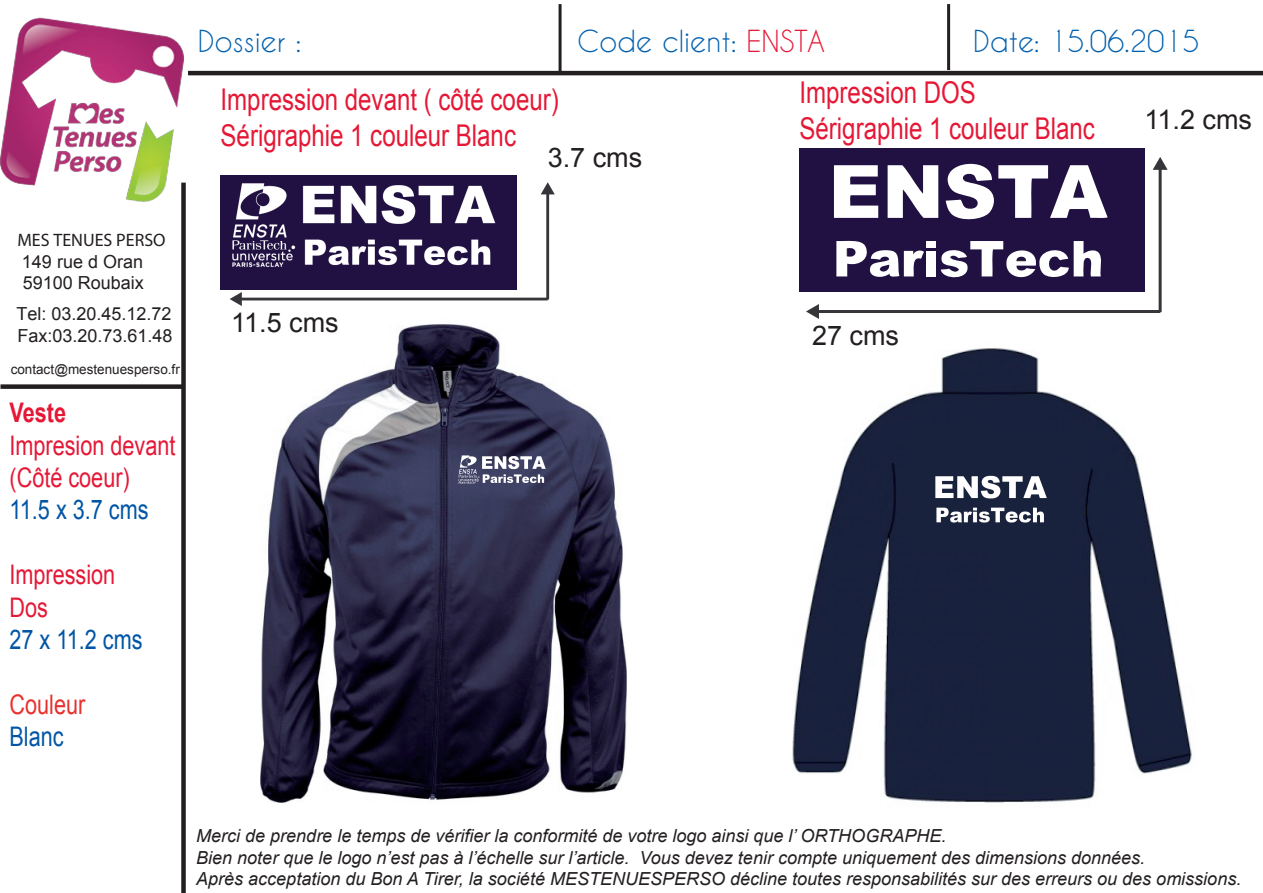
<style>
.page{position:relative;width:1263px;height:893px;background:#fff}
.page>*{position:absolute;margin:0;border:0;box-sizing:border-box;transform-origin:0 0}
.t1{font:30px/36px "Arial";color:#e51836;scale:.8 1}
.t2{font:28.5px "Caviar Dreams";color:#0160ae}
.t3{font:27px/32.4px "Arial";color:#e51836;scale:.8 1}
.t4{font:27px "Arial";color:#0155a5;scale:.8 1}
.t5{font:27px "Arial";color:#231f20}
.t6{font:27px "Arial";color:#e8302d;scale:.8 1}
.t7{font:700 27px "Arial";color:#e51836;scale:.8 1}
.t8{font:italic 18px/21.6px "Arial";color:#231f20}
.t9{font:18px/21.6px "Arial";color:#231f20}
.t10{font:18px "Myriad Pro";color:#231f20}
.t11{font:13.5px "Arial";color:#231f20}
.s1{color:#e51836}
</style>
<div class="page">
<img style="left:792px;top:348px;width:401px;height:455px">
<img style="left:260px;top:299px;width:367px;height:504px">
<img style="left:441px;top:456px;width:106px;height:29px">
<div style="left:799px;top:149px;width:345px;height:143px;background:#201142"></div>
<hr style="left:188px;top:71px;width:1075px;height:4px;background:#231f20">
<div style="left:181px;top:183px;width:5px;height:710px;background:#231f20"></div>
<div style="left:0;top:384px;width:183px;height:5px;background:#231f20"></div>
<hr style="left:558px;top:4px;width:3px;height:68px;background:#231f20">
<hr style="left:947px;top:4px;width:3px;height:66px;background:#231f20">
<img style="left:0;top:17px;width:206px;height:185px">
<hr style="left:240px;top:298px;width:308px;height:2px;background:#363539">
<svg style="left:230px;top:292px;width:12px;height:14px"></svg>
<hr style="left:546px;top:192px;width:3px;height:107px;background:#363539">
<svg style="left:541px;top:182px;width:14px;height:12px"></svg>
<hr style="left:817px;top:310px;width:343px;height:3px;background:#363539">
<svg style="left:806px;top:304px;width:13px;height:15px"></svg>
<hr style="left:1159px;top:168px;width:3px;height:144px;background:#363539">
<svg style="left:1153px;top:157px;width:15px;height:13px"></svg>
<div style="left:221px;top:176px;width:296px;height:114px;background:#201142"></div>
<img style="left:176px;top:183px;width:320px;height:88px">
<img style="left:931px;top:475px;width:117px;height:50px">
<svg style="left:834px;top:165px;width:44px;height:53px"></svg>
<svg style="left:888px;top:165px;width:50px;height:53px"></svg>
<svg style="left:946px;top:163px;width:162px;height:57px"></svg>
<div style="left:926px;top:241px;width:10px;height:7px;background:#fff"></div>
<svg style="left:836px;top:240px;width:88px;height:37px"></svg>
<svg style="left:940px;top:241px;width:161px;height:37px"></svg>
<div style="left:926px;top:251px;width:10px;height:25px;background:#fff"></div>
<h2 class="t2" style="left:198px;top:24px;width:105px">Dossier :</h2>
<h2 class="t2" style="left:577px;top:24px;width:249px">Code client: <span class="s1">ENSTA</span></h2>
<h2 class="t2" style="left:973px;top:24px;width:228px">Date: 15.06.2015</h2>
<h1 class="t1" style="left:221px;top:82px;width:424px">Impression devant ( côté coeur)<br>Sérigraphie 1 couleur Blanc</h1>
<h1 class="t1" style="left:799px;top:75px;width:371px">Impression DOS<br>Sérigraphie 1 couleur Blanc</h1>
<h3 class="t5" style="left:548px;top:140px;width:96px">3.7 cms</h3>
<h3 class="t5" style="left:1144px;top:102px;width:109px">11.2 cms</h3>
<p class="t10" style="left:17px;top:229px;width:150px">MES TENUES PERSO</p>
<p class="t9" style="left:22px;top:251px;width:123px">149 rue d Oran<br>59100 Roubaix</p>
<p class="t9" style="left:16px;top:303px;width:158px">Tel: 03.20.45.12.72<br>Fax:03.20.73.61.48</p>
<p class="t11" style="left:11px;top:360px;width:171px">contact@mestenuesperso.fr</p>
<h3 class="t7" style="left:9px;top:395px;width:72px">Veste</h3>
<h3 class="t3" style="left:9px;top:429px;width:209px">Impresion devant (Côté coeur)</h3>
<h3 class="t4" style="left:9px;top:492px;width:175px">11.5 x 3.7 cms</h3>
<h3 class="t3" style="left:9px;top:559px;width:134px">Impression<br>Dos</h3>
<h3 class="t4" style="left:9px;top:622px;width:168px">27 x 11.2 cms</h3>
<h3 class="t6" style="left:9px;top:687px;width:96px">Couleur</h3>
<h3 class="t4" style="left:9px;top:719px;width:69px">Blanc</h3>
<h3 class="t5" style="left:231px;top:305px;width:109px">11.5 cms</h3>
<h3 class="t5" style="left:812px;top:317px;width:89px">27 cms</h3>
<p class="t8" style="left:196px;top:825px;width:1046px">Merci de prendre le temps de vérifier la conformité de votre logo ainsi que l’ ORTHOGRAPHE.<br>Bien noter que le logo n’est pas à l’échelle sur l’article. Vous devez tenir compte uniquement des dimensions données.<br>Après acceptation du Bon A Tirer, la société MESTENUESPERSO décline toutes responsabilités sur des erreurs ou des omissions.</p>
</div>
